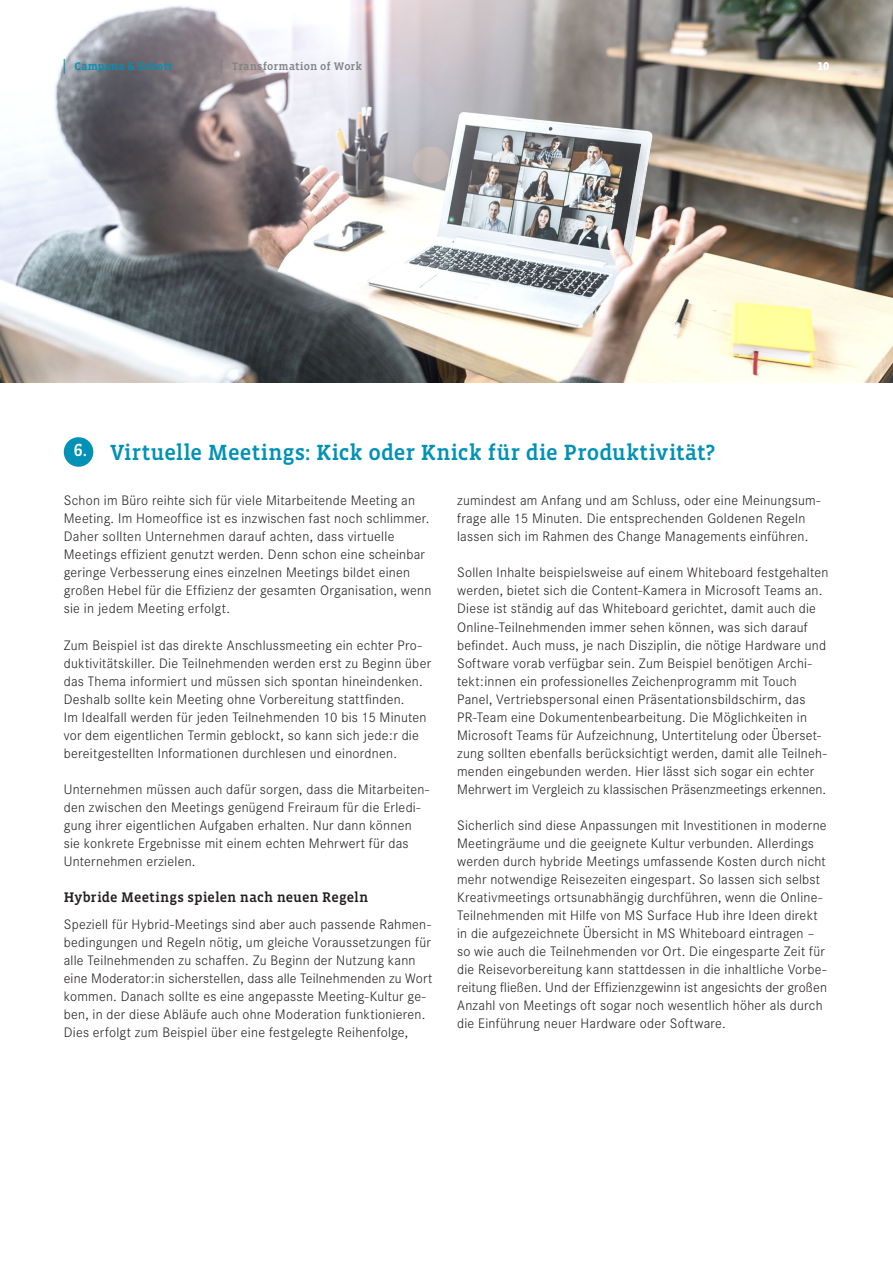
<style>
.page{position:relative;width:893px;height:1263px;background:#fff}
.page>*{position:absolute;margin:0;border:0;box-sizing:border-box;transform-origin:0 0}
._03_Headline_VistaSl{font:500 22.5px "Vista Slab OT";letter-spacing:.005em;color:#0091b6}
.t1{font:500 18px "Vista Slab OT";color:#fff}
._07_Copytext_Corpora{font:300 14.25px/18px "Corporate S";letter-spacing:.015em;color:#231f20}
._05_Zwischenheadline{font:500 14.25px "Vista Slab OT";letter-spacing:.01em;color:#231f20}
._01_Spitzzeile_Vista{font:500 11.25px "Vista Slab OT";letter-spacing:.015em;color:#808285}
._01_Spitzzeile_Vista-2{font:500 11.25px "Vista Slab OT";letter-spacing:.025em;color:#0091b6}
._02_Seitenzahl_Vista{font:500 11.25px "Vista Slab OT";color:#fff}
</style>
<div class="page">
<img style="left:0;top:0;width:893px;height:383px">
<div style="left:64px;top:437px;width:29px;height:30px;background:#0091b6;border-radius:50%"></div>
<svg style="left:221px;top:59px;width:1px;height:15px"></svg>
<svg style="left:64px;top:59px;width:1px;height:15px"></svg>
<p class="_01_Spitzzeile_Vista-2" style="left:74px;top:61px;width:100px">Campana &amp; Schott</p>
<p class="_01_Spitzzeile_Vista" style="left:232px;top:61px;width:132px">Transformation of Work</p>
<p class="_02_Seitenzahl_Vista" style="left:818px;top:61px;width:13px">10</p>
<p class="t1" style="left:74px;top:441px;width:15px">6.</p>
<p class="_03_Headline_VistaSl" style="left:110px;top:441px;width:606px">Virtuelle Meetings: Kick oder Knick für die Produktivität?</p>
<p class="_07_Copytext_Corpora" style="left:64px;top:492px;width:369px">Schon im Büro reihte sich für viele Mitarbeitende Meeting an Meeting. Im Homeoffice ist es inzwischen fast noch schlimmer.<br>Daher sollten Unternehmen darauf achten, dass virtuelle Meetings effizient genutzt werden. Denn schon eine scheinbar geringe Verbesserung eines einzelnen Meetings bildet einen großen Hebel für die Effizienz der gesamten Organisation, wenn sie in jedem Meeting erfolgt.</p>
<p class="_07_Copytext_Corpora" style="left:64px;top:636px;width:369px">Zum Beispiel ist das direkte Anschlussmeeting ein echter Pro&shy;duktivitätskiller. Die Teilnehmenden werden erst zu Beginn über das Thema informiert und müssen sich spontan hineindenken.<br>Deshalb sollte kein Meeting ohne Vorbereitung stattfinden.<br>Im Idealfall werden für jeden Teilnehmenden 10 bis 15 Minuten vor dem eigentlichen Termin geblockt, so kann sich jede:r die bereitgestellten Informationen durchlesen und einordnen.</p>
<p class="_07_Copytext_Corpora" style="left:64px;top:780px;width:367px">Unternehmen müssen auch dafür sorgen, dass die Mitarbeiten&shy;den zwischen den Meetings genügend Freiraum für die Erledi&shy;gung ihrer eigentlichen Aufgaben erhalten. Nur dann können sie konkrete Ergebnisse mit einem echten Mehrwert für das Unternehmen erzielen.</p>
<p class="_05_Zwischenheadline" style="left:64px;top:889px;width:306px">Hybride Meetings spielen nach neuen Regeln</p>
<p class="_07_Copytext_Corpora" style="left:64px;top:915px;width:370px">Speziell für Hybrid-Meetings sind aber auch passende Rahmen&shy;bedingungen und Regeln nötig, um gleiche Voraussetzungen für alle Teilnehmenden zu schaffen. Zu Beginn der Nutzung kann eine Moderator:in sicherstellen, dass alle Teilnehmenden zu Wort kommen. Danach sollte es eine angepasste Meeting-Kultur ge&shy;ben, in der diese Abläufe auch ohne Moderation funktionieren.<br>Dies erfolgt zum Beispiel über eine festgelegte Reihenfolge,</p>
<p class="_07_Copytext_Corpora" style="left:457px;top:492px;width:365px">zumindest am Anfang und am Schluss, oder eine Meinungsum&shy;frage alle 15 Minuten. Die entsprechenden Goldenen Regeln lassen sich im Rahmen des Change Managements einführen.</p>
<p class="_07_Copytext_Corpora" style="left:457px;top:564px;width:373px">Sollen Inhalte beispielsweise auf einem Whiteboard festgehalten werden, bietet sich die Content-Kamera in Microsoft Teams an.<br>Diese ist ständig auf das Whiteboard gerichtet, damit auch die Online-Teilnehmenden immer sehen können, was sich darauf befindet. Auch muss, je nach Disziplin, die nötige Hardware und Software vorab verfügbar sein. Zum Beispiel benötigen Archi&shy;tekt:innen ein professionelles Zeichenprogramm mit Touch Panel, Vertriebspersonal einen Präsentationsbildschirm, das PR-Team eine Dokumentenbearbeitung. Die Möglichkeiten in Microsoft Teams für Aufzeichnung, Untertitelung oder Überset&shy;zung sollten ebenfalls berücksichtigt werden, damit alle Teilneh&shy;menden eingebunden werden. Hier lässt sich sogar ein echter Mehrwert im Vergleich zu klassischen Präsenzmeetings erkennen.</p>
<p class="_07_Copytext_Corpora" style="left:457px;top:816px;width:371px">Sicherlich sind diese Anpassungen mit Investitionen in moderne Meetingräume und die geeignete Kultur verbunden. Allerdings werden durch hybride Meetings umfassende Kosten durch nicht mehr notwendige Reisezeiten eingespart. So lassen sich selbst Kreativmeetings ortsunabhängig durchführen, wenn die Online-Teilnehmenden mit Hilfe von MS Surface Hub ihre Ideen direkt in die aufgezeichnete Übersicht in MS Whiteboard eintragen – so wie auch die Teilnehmenden vor Ort. Die eingesparte Zeit für die Reisevorbereitung kann stattdessen in die inhaltliche Vorbe&shy;reitung fließen. Und der Effizienzgewinn ist angesichts der großen Anzahl von Meetings oft sogar noch wesentlich höher als durch die Einführung neuer Hardware oder Software.</p>
</div>
